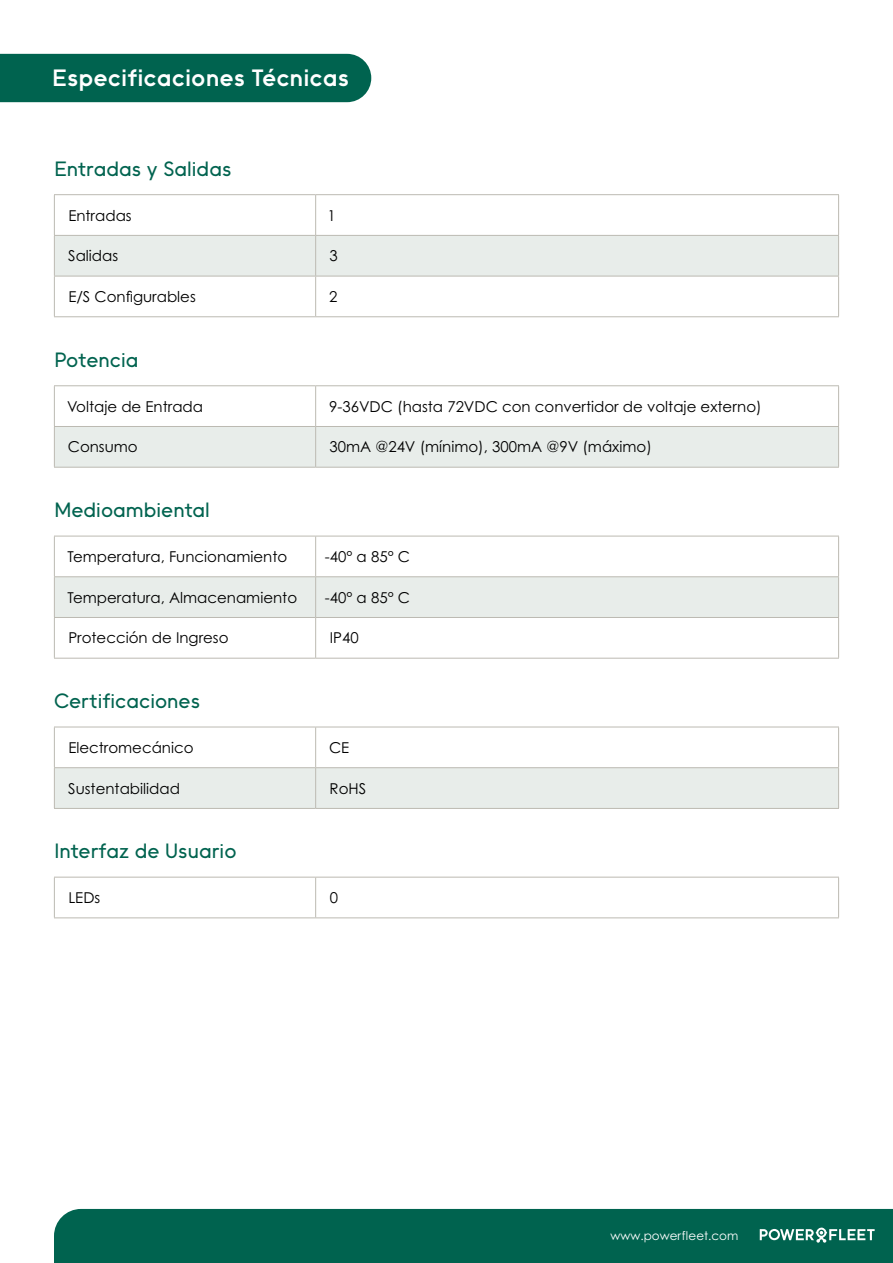
<style>
.page{position:relative;width:893px;height:1263px;background:#fff}
.page>*{position:absolute;margin:0;border:0;box-sizing:border-box;transform-origin:0 0}
.t1{font:700 24px "II Vorkurs";color:#fff}
.t2{font:500 21px "II Vorkurs";color:#00634f}
.t3{font:15px "Century Gothic Pro";color:#000}
.t4{font:12px "Century Gothic Pro";color:#fff}
</style>
<div class="page">
<svg style="left:55px;top:195px;width:783px;height:121px"></svg>
<div style="left:55px;top:236px;width:783px;height:40px;background:#e8edea"></div>
<hr style="left:54px;top:194px;width:262px;height:1px;background:#bcbab2">
<hr style="left:54px;top:195px;width:1px;height:40px;background:#bcbab2">
<hr style="left:316px;top:194px;width:523px;height:1px;background:#bcbab2">
<hr style="left:315px;top:195px;width:1px;height:40px;background:#bcbab2">
<hr style="left:838px;top:195px;width:1px;height:40px;background:#bcbab2">
<hr style="left:54px;top:235px;width:262px;height:1px;background:#bcbab2">
<hr style="left:54px;top:236px;width:1px;height:40px;background:#bcbab2">
<hr style="left:316px;top:235px;width:523px;height:1px;background:#bcbab2">
<hr style="left:315px;top:236px;width:1px;height:40px;background:#bcbab2">
<hr style="left:838px;top:236px;width:1px;height:40px;background:#bcbab2">
<hr style="left:54px;top:276px;width:262px;height:1px;background:#bcbab2">
<hr style="left:54px;top:276px;width:1px;height:40px;background:#bcbab2">
<hr style="left:316px;top:276px;width:523px;height:1px;background:#bcbab2">
<hr style="left:315px;top:276px;width:1px;height:40px;background:#bcbab2">
<hr style="left:838px;top:276px;width:1px;height:40px;background:#bcbab2">
<hr style="left:54px;top:316px;width:262px;height:1px;background:#bcbab2">
<hr style="left:316px;top:316px;width:523px;height:1px;background:#bcbab2">
<svg style="left:55px;top:386px;width:783px;height:81px"></svg>
<hr style="left:54px;top:385px;width:262px;height:1px;background:#bcbab2">
<hr style="left:54px;top:386px;width:1px;height:40px;background:#bcbab2">
<hr style="left:316px;top:385px;width:523px;height:1px;background:#bcbab2">
<hr style="left:315px;top:386px;width:1px;height:40px;background:#bcbab2">
<hr style="left:838px;top:386px;width:1px;height:40px;background:#bcbab2">
<hr style="left:54px;top:426px;width:262px;height:1px;background:#bcbab2">
<hr style="left:54px;top:427px;width:1px;height:40px;background:#bcbab2">
<hr style="left:316px;top:426px;width:523px;height:1px;background:#bcbab2">
<hr style="left:315px;top:427px;width:1px;height:40px;background:#bcbab2">
<hr style="left:838px;top:427px;width:1px;height:40px;background:#bcbab2">
<hr style="left:54px;top:467px;width:262px;height:1px;background:#bcbab2">
<hr style="left:316px;top:467px;width:523px;height:1px;background:#bcbab2">
<svg style="left:55px;top:537px;width:783px;height:121px"></svg>
<div style="left:55px;top:577px;width:783px;height:40px;background:#e8edea"></div>
<hr style="left:54px;top:536px;width:262px;height:1px;background:#bcbab2">
<hr style="left:54px;top:536px;width:1px;height:40px;background:#bcbab2">
<hr style="left:316px;top:536px;width:523px;height:1px;background:#bcbab2">
<hr style="left:315px;top:536px;width:1px;height:40px;background:#bcbab2">
<hr style="left:838px;top:536px;width:1px;height:40px;background:#bcbab2">
<hr style="left:54px;top:576px;width:262px;height:1px;background:#bcbab2">
<hr style="left:54px;top:577px;width:1px;height:40px;background:#bcbab2">
<hr style="left:316px;top:576px;width:523px;height:1px;background:#bcbab2">
<hr style="left:315px;top:577px;width:1px;height:40px;background:#bcbab2">
<hr style="left:838px;top:577px;width:1px;height:40px;background:#bcbab2">
<hr style="left:54px;top:617px;width:262px;height:1px;background:#bcbab2">
<hr style="left:54px;top:618px;width:1px;height:40px;background:#bcbab2">
<hr style="left:316px;top:617px;width:523px;height:1px;background:#bcbab2">
<hr style="left:315px;top:618px;width:1px;height:40px;background:#bcbab2">
<hr style="left:838px;top:618px;width:1px;height:40px;background:#bcbab2">
<hr style="left:54px;top:658px;width:262px;height:1px;background:#bcbab2">
<hr style="left:316px;top:658px;width:523px;height:1px;background:#bcbab2">
<svg style="left:55px;top:728px;width:783px;height:80px"></svg>
<hr style="left:54px;top:727px;width:262px;height:1px;background:#bcbab2">
<hr style="left:54px;top:727px;width:1px;height:40px;background:#bcbab2">
<hr style="left:316px;top:727px;width:523px;height:1px;background:#bcbab2">
<hr style="left:315px;top:727px;width:1px;height:40px;background:#bcbab2">
<hr style="left:838px;top:727px;width:1px;height:40px;background:#bcbab2">
<hr style="left:54px;top:767px;width:262px;height:1px;background:#bcbab2">
<hr style="left:54px;top:768px;width:1px;height:40px;background:#bcbab2">
<hr style="left:316px;top:767px;width:523px;height:1px;background:#bcbab2">
<hr style="left:315px;top:768px;width:1px;height:40px;background:#bcbab2">
<hr style="left:838px;top:768px;width:1px;height:40px;background:#bcbab2">
<hr style="left:54px;top:808px;width:262px;height:1px;background:#bcbab2">
<hr style="left:316px;top:808px;width:523px;height:1px;background:#bcbab2">
<hr style="left:54px;top:877px;width:262px;height:1px;background:#bcbab2">
<hr style="left:54px;top:877px;width:1px;height:40px;background:#bcbab2">
<hr style="left:316px;top:877px;width:523px;height:1px;background:#bcbab2">
<hr style="left:315px;top:877px;width:1px;height:40px;background:#bcbab2">
<hr style="left:838px;top:877px;width:1px;height:40px;background:#bcbab2">
<hr style="left:54px;top:917px;width:262px;height:1px;background:#bcbab2">
<hr style="left:316px;top:917px;width:523px;height:1px;background:#bcbab2">
<div style="left:54px;top:1209px;width:839px;height:54px;background:#00634f"></div>
<svg style="left:760px;top:1228px;width:115px;height:15px"></svg>
<div style="left:0;top:54px;width:371px;height:48px;background:#00634f"></div>
<h1 class="t1" style="left:52px;top:64px;width:298px">Especificaciones Técnicas</h1>
<h2 class="t2" style="left:54px;top:156px;width:179px">Entradas y Salidas</h2>
<p class="t3" style="left:68px;top:206px;width:65px">Entradas</p>
<p class="t3" style="left:327px;top:206px;width:10px">1</p>
<p class="t3" style="left:68px;top:247px;width:52px">Salidas</p>
<p class="t3" style="left:329px;top:247px;width:10px">3</p>
<p class="t3" style="left:68px;top:287px;width:129px">E/S Configurables</p>
<p class="t3" style="left:329px;top:287px;width:10px">2</p>
<h2 class="t2" style="left:54px;top:347px;width:86px">Potencia</h2>
<p class="t3" style="left:67px;top:397px;width:137px">Voltaje de Entrada</p>
<p class="t3" style="left:329px;top:397px;width:434px">9-36VDC (hasta 72VDC con convertidor de voltaje externo)</p>
<p class="t3" style="left:68px;top:438px;width:72px">Consumo</p>
<p class="t3" style="left:329px;top:438px;width:324px">30mA @24V (mínimo), 300mA @9V (máximo)</p>
<h2 class="t2" style="left:54px;top:498px;width:157px">Medioambiental</h2>
<p class="t3" style="left:68px;top:547px;width:221px">Temperatura, Funcionamiento</p>
<p class="t3" style="left:325px;top:547px;width:87px">-40° a 85° C</p>
<p class="t3" style="left:68px;top:588px;width:231px">Temperatura, Almacenamiento</p>
<p class="t3" style="left:325px;top:588px;width:87px">-40° a 85° C</p>
<p class="t3" style="left:68px;top:629px;width:162px">Protección de Ingreso</p>
<p class="t3" style="left:330px;top:629px;width:30px">IP40</p>
<h2 class="t2" style="left:54px;top:688px;width:148px">Certificaciones</h2>
<p class="t3" style="left:68px;top:738px;width:127px">Electromecánico</p>
<p class="t3" style="left:329px;top:738px;width:22px">CE</p>
<p class="t3" style="left:68px;top:779px;width:113px">Sustentabilidad</p>
<p class="t3" style="left:330px;top:779px;width:38px">RoHS</p>
<h2 class="t2" style="left:54px;top:839px;width:184px">Interfaz de Usuario</h2>
<p class="t3" style="left:68px;top:888px;width:33px">LEDs</p>
<p class="t3" style="left:330px;top:888px;width:10px">0</p>
<p class="t4" style="left:610px;top:1229px;width:130px">www.powerfleet.com</p>
</div>
